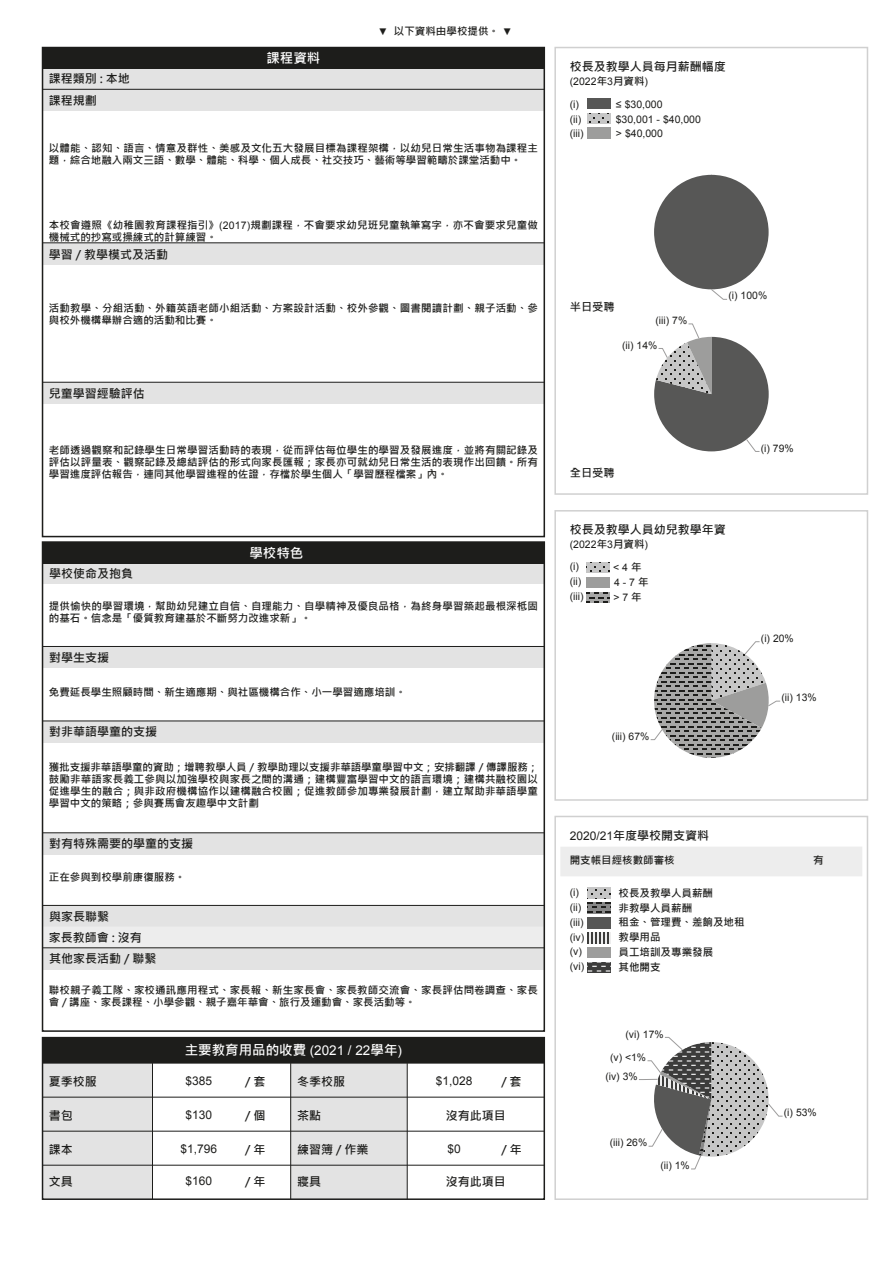
<style>
.page{position:relative;width:893px;height:1263px;background:#fff}
.page>*{position:absolute;margin:0;border:0;box-sizing:border-box;transform-origin:0 0}
.t1{font:700 13.5px "Microsoft Jheng Hei";color:#fff}
.t2{font:700 12px/20.9px "Microsoft Jheng Hei";color:#1d1d1b}
.t3{font:12px "Arial";color:#1d1d1b}
.t4{font:700 11.25px "Microsoft Jheng Hei";color:#1d1d1b}
.t5{font:700 10.5px/12px "Microsoft Jheng Hei";color:#1d1d1b}
.t6{font:10.5px "Arial";color:#1d1d1b}
.t7{font:10.35px "Arial";color:#1d1d1b}
.s1{font-family:"Arial";font-weight:400;font-size:9.75px}
.s2{font-family:"Arial";font-weight:400}
.s3{font-family:"Microsoft Jheng Hei";font-weight:700}
</style>
<div class="page">
<div style="left:560px;top:846px;width:302px;height:30px;background:#ededed"></div>
<img style="left:588px;top:917px;width:22px;height:11px">
<svg style="left:588px;top:962px;width:22px;height:11px"></svg>
<svg style="left:588px;top:932px;width:22px;height:11px"></svg>
<svg style="left:588px;top:903px;width:22px;height:10px"></svg>
<svg style="left:588px;top:888px;width:22px;height:10px"></svg>
<div style="left:554px;top:816px;width:314px;height:384px;border:2px solid #d0d0d0"></div>
<div style="left:554px;top:510px;width:314px;height:291px;border:2px solid #d0d0d0"></div>
<svg style="left:587px;top:592px;width:22px;height:11px"></svg>
<svg style="left:587px;top:562px;width:22px;height:11px"></svg>
<div style="left:554px;top:47px;width:314px;height:448px;border:2px solid #d0d0d0"></div>
<img style="left:587px;top:98px;width:23px;height:11px">
<svg style="left:587px;top:113px;width:23px;height:11px"></svg>
<svg style="left:654px;top:175px;width:115px;height:125px"></svg>
<svg style="left:654px;top:323px;width:115px;height:129px"></svg>
<svg style="left:650px;top:641px;width:131px;height:117px"></svg>
<svg style="left:639px;top:1037px;width:144px;height:132px"></svg>
<div style="left:291px;top:1063px;width:116px;height:136px;background:#e3e3e3"></div>
<div style="left:43px;top:1063px;width:109px;height:136px;background:#e3e3e3"></div>
<div style="left:42px;top:1037px;width:503px;height:163px;border:2px solid #1d1d1b"></div>
<hr style="left:43px;top:1097px;width:501px;height:1px;background:#1d1d1b">
<hr style="left:43px;top:1165px;width:501px;height:1px;background:#1d1d1b">
<hr style="left:43px;top:1131px;width:501px;height:1px;background:#1d1d1b">
<div style="left:43px;top:1037px;width:501px;height:26px;background:#1d1d1b"></div>
<hr style="left:43px;top:1063px;width:501px;height:1px;background:#1d1d1b">
<hr style="left:152px;top:1063px;width:1px;height:136px;background:#1d1d1b">
<hr style="left:290px;top:1063px;width:1px;height:136px;background:#1d1d1b">
<hr style="left:407px;top:1063px;width:1px;height:136px;background:#1d1d1b">
<div style="left:43px;top:647px;width:501px;height:21px;background:#e3e3e3"></div>
<hr style="left:43px;top:646px;width:501px;height:1px;background:#1d1d1b">
<div style="left:43px;top:906px;width:501px;height:21px;background:#e3e3e3"></div>
<div style="left:43px;top:926px;width:501px;height:22px;background:#ededed"></div>
<hr style="left:43px;top:905px;width:501px;height:1px;background:#1d1d1b">
<div style="left:43px;top:563px;width:501px;height:21px;background:#e3e3e3"></div>
<div style="left:43px;top:542px;width:501px;height:21px;background:#1d1d1b"></div>
<div style="left:43px;top:948px;width:501px;height:21px;background:#e3e3e3"></div>
<hr style="left:43px;top:947px;width:501px;height:1px;background:#1d1d1b">
<div style="left:43px;top:721px;width:501px;height:21px;background:#e3e3e3"></div>
<hr style="left:43px;top:720px;width:501px;height:1px;background:#1d1d1b">
<div style="left:43px;top:833px;width:501px;height:21px;background:#e3e3e3"></div>
<hr style="left:43px;top:832px;width:501px;height:1px;background:#1d1d1b">
<div style="left:42px;top:541px;width:503px;height:491px;border:2px solid #1d1d1b"></div>
<div style="left:43px;top:243px;width:501px;height:21px;background:#e3e3e3"></div>
<hr style="left:43px;top:242px;width:501px;height:1px;background:#1d1d1b">
<div style="left:43px;top:383px;width:501px;height:21px;background:#e3e3e3"></div>
<hr style="left:43px;top:382px;width:501px;height:1px;background:#1d1d1b">
<div style="left:43px;top:89px;width:501px;height:22px;background:#e3e3e3"></div>
<div style="left:43px;top:68px;width:501px;height:21px;background:#e3e3e3"></div>
<hr style="left:43px;top:89px;width:501px;height:1px;background:#1d1d1b">
<div style="left:43px;top:48px;width:501px;height:21px;background:#1d1d1b"></div>
<div style="left:42px;top:47px;width:503px;height:490px;border:2px solid #1d1d1b"></div>
<p class="t2" style="left:49px;top:69px;width:83px">課程類別 : 本地</p>
<p class="t2" style="left:49px;top:90px;width:50px">課程規劃</p>
<p class="t1" style="left:266px;top:50px;width:55px">課程資料</p>
<p class="t5" style="left:378px;top:25px;width:135px"><span class="s1">▼</span> 以下資料由學校提供。 <span class="s1">▼</span></p>
<p class="t5" style="left:49px;top:142px;width:491px">以體能、認知、語言、情意及群性、美感及文化五大發展目標為課程架構，以幼兒日常生活事物為課程主題，綜合地融入兩文三語、數學、體能、科學、個人成長、社交技巧、藝術等學習範疇於課堂活動中。</p>
<p class="t5" style="left:49px;top:219px;width:490px">本校會遵照《幼稚園教育課程指引》<span class="s2">(2017)</span>規劃課程，不會要求幼兒班兒童執筆寫字，亦不會要求兒童做機械式的抄寫或操練式的計算練習。</p>
<p class="t2" style="left:49px;top:244px;width:121px">學習 / 教學模式及活動</p>
<p class="t5" style="left:49px;top:302px;width:491px">活動教學、分組活動、外籍英語老師小組活動、方案設計活動、校外參觀、圖書閱讀計劃、親子活動、參與校外機構舉辦合適的活動和比賽。</p>
<p class="t2" style="left:49px;top:383px;width:98px">兒童學習經驗評估</p>
<p class="t5" style="left:49px;top:444px;width:491px;text-align:justify">老師透過觀察和記錄學生日常學習活動時的表現，從而評估每位學生的學習及發展進度，並將有關記錄及評估以評量表、觀察記錄及總結評估的形式向家長匯報；家長亦可就幼兒日常生活的表現作出回饋。所有學習進度評估報告，連同其他學習進程的佐證，存檔於學生個人「學習歷程檔案」內。</p>
<p class="t2" style="left:49px;top:563px;width:85px">學校使命及抱負</p>
<p class="t1" style="left:249px;top:545px;width:55px">學校特色</p>
<p class="t5" style="left:49px;top:600px;width:491px">提供愉快的學習環境，幫助幼兒建立自信、自理能力、自學精神及優良品格，為終身學習築起最根深柢固的基石。信念是「優質教育建基於不斷努力改進求新」。</p>
<p class="t2" style="left:49px;top:647px;width:62px">對學生支援</p>
<p class="t5" style="left:49px;top:686px;width:359px">免費延長學生照顧時間、新生適應期、與社區機構合作、小一學習適應培訓。</p>
<p class="t2" style="left:49px;top:722px;width:109px">對非華語學童的支援</p>
<p class="t5" style="left:49px;top:761px;width:491px;text-align:justify">獲批支援非華語學童的資助；增聘教學人員 / 教學助理以支援非華語學童學習中文；安排翻譯 / 傳譯服務；鼓勵非華語家長義工參與以加強學校與家長之間的溝通；建構豐富學習中文的語言環境；建構共融校園以促進學生的融合；與非政府機構協作以建構融合校園；促進教師參加專業發展計劃，建立幫助非華語學童學習中文的策略；參與賽馬會友趣學中文計劃</p>
<p class="t2" style="left:49px;top:833px;width:145px">對有特殊需要的學童的支援</p>
<p class="t5" style="left:49px;top:871px;width:138px">正在參與到校學前康復服務。</p>
<p class="t2" style="left:49px;top:906px;width:95px">與家長聯繫<br>家長教師會 : 沒有</p>
<p class="t2" style="left:49px;top:948px;width:109px">其他家長活動 / 聯繫</p>
<p class="t5" style="left:49px;top:984px;width:491px">聯校親子義工隊、家校通訊應用程式、家長報、新生家長會、家長教師交流會、家長評估問卷調查、家長會 / 講座、家長課程、小學參觀、親子嘉年華會、旅行及運動會、家長活動等。</p>
<p class="t1" style="left:185px;top:1042px;width:219px">主要教育用品的收費 <span class="s2">(2021 / 22</span>學年<span class="s2">)</span></p>
<p class="t2" style="left:245px;top:1071px;width:22px">/ 套</p>
<p class="t2" style="left:245px;top:1105px;width:22px">/ 個</p>
<p class="t2" style="left:245px;top:1139px;width:22px">/ 年</p>
<p class="t2" style="left:49px;top:1071px;width:50px">夏季校服</p>
<p class="t2" style="left:297px;top:1071px;width:49px">冬季校服</p>
<p class="t2" style="left:49px;top:1105px;width:25px">書包</p>
<p class="t2" style="left:297px;top:1105px;width:25px">茶點</p>
<p class="t2" style="left:49px;top:1139px;width:25px">課本</p>
<p class="t2" style="left:297px;top:1139px;width:73px">練習簿 / 作業</p>
<p class="t2" style="left:49px;top:1171px;width:25px">文具</p>
<p class="t2" style="left:297px;top:1171px;width:25px">寢具</p>
<p class="t2" style="left:501px;top:1071px;width:22px">/ 套</p>
<p class="t3" style="left:186px;top:1073px;width:28px">$385</p>
<p class="t3" style="left:186px;top:1107px;width:28px">$130</p>
<p class="t3" style="left:181px;top:1141px;width:38px">$1,796</p>
<p class="t3" style="left:436px;top:1073px;width:38px">$1,028</p>
<p class="t2" style="left:446px;top:1105px;width:61px">沒有此項目</p>
<p class="t3" style="left:448px;top:1141px;width:15px">$0</p>
<p class="t2" style="left:501px;top:1139px;width:22px">/ 年</p>
<p class="t2" style="left:245px;top:1171px;width:22px">/ 年</p>
<p class="t3" style="left:186px;top:1173px;width:28px">$160</p>
<p class="t2" style="left:446px;top:1171px;width:61px">沒有此項目</p>
<p class="t2" style="left:570px;top:56px;width:157px">校長及教學人員每月薪酬幅度</p>
<p class="t6" style="left:570px;top:74px;width:80px">(2022<span class="s3">年</span>3<span class="s3">月資料</span>)</p>
<p class="t6" style="left:570px;top:97px;width:11px">(i)</p>
<p class="t6" style="left:616px;top:97px;width:48px">≤ $30,000</p>
<p class="t6" style="left:570px;top:127px;width:15px">(iii)</p>
<p class="t6" style="left:616px;top:127px;width:48px">&gt; $40,000</p>
<p class="t6" style="left:570px;top:112px;width:13px">(ii)</p>
<p class="t6" style="left:616px;top:112px;width:87px">$30,001 - $40,000</p>
<p class="t4" style="left:570px;top:300px;width:46px">半日受聘</p>
<p class="t7" style="left:656px;top:314px;width:33px">(iii) 7%</p>
<p class="t7" style="left:622px;top:338px;width:37px">(ii) 14%</p>
<p class="t4" style="left:570px;top:466px;width:46px">全日受聘</p>
<p class="t7" style="left:728px;top:289px;width:40px">(i) 100%</p>
<p class="t7" style="left:761px;top:441px;width:34px">(i) 79%</p>
<p class="t2" style="left:570px;top:519px;width:157px">校長及教學人員幼兒教學年資</p>
<p class="t6" style="left:570px;top:537px;width:80px">(2022<span class="s3">年</span>3<span class="s3">月資料</span>)</p>
<p class="t6" style="left:570px;top:575px;width:13px">(ii)</p>
<p class="t6" style="left:614px;top:575px;width:36px">4 - 7 <span class="s3">年</span></p>
<p class="t6" style="left:570px;top:590px;width:15px">(iii)</p>
<p class="t6" style="left:613px;top:590px;width:30px">&gt; 7 <span class="s3">年</span></p>
<p class="t6" style="left:570px;top:560px;width:11px">(i)</p>
<p class="t6" style="left:613px;top:560px;width:30px">&lt; 4 <span class="s3">年</span></p>
<p class="t7" style="left:612px;top:729px;width:39px">(iii) 67%</p>
<p class="t7" style="left:761px;top:631px;width:34px">(i) 20%</p>
<p class="t7" style="left:781px;top:691px;width:37px">(ii) 13%</p>
<p class="t2" style="left:570px;top:825px;width:141px"><span class="s2">2020/21</span>年度學校開支資料</p>
<p class="t5" style="left:570px;top:854px;width:106px">開支帳目經核數師審核</p>
<p class="t6" style="left:570px;top:885px;width:11px">(i)</p>
<p class="t5" style="left:619px;top:887px;width:96px">校長及教學人員薪酬</p>
<p class="t6" style="left:570px;top:900px;width:13px">(ii)</p>
<p class="t5" style="left:619px;top:902px;width:75px">非教學人員薪酬</p>
<p class="t6" style="left:570px;top:915px;width:15px">(iii)</p>
<p class="t5" style="left:619px;top:916px;width:127px">租金、管理費、差餉及地租</p>
<p class="t6" style="left:570px;top:945px;width:14px">(v)</p>
<p class="t5" style="left:619px;top:946px;width:96px">員工培訓及專業發展</p>
<p class="t6" style="left:570px;top:959px;width:16px">(vi)</p>
<p class="t5" style="left:619px;top:961px;width:43px">其他開支</p>
<p class="t6" style="left:570px;top:930px;width:16px">(iv)</p>
<p class="t5" style="left:619px;top:931px;width:43px">教學用品</p>
<p class="t7" style="left:626px;top:1027px;width:40px">(vi) 17%</p>
<p class="t7" style="left:610px;top:1050px;width:37px">(v) &lt;1%</p>
<p class="t7" style="left:605px;top:1069px;width:34px">(iv) 3%</p>
<p class="t7" style="left:610px;top:1136px;width:39px">(iii) 26%</p>
<p class="t7" style="left:660px;top:1159px;width:31px">(ii) 1%</p>
<p class="t5" style="left:813px;top:854px;width:12px">有</p>
<p class="t7" style="left:784px;top:1106px;width:34px">(i) 53%</p>
</div>
